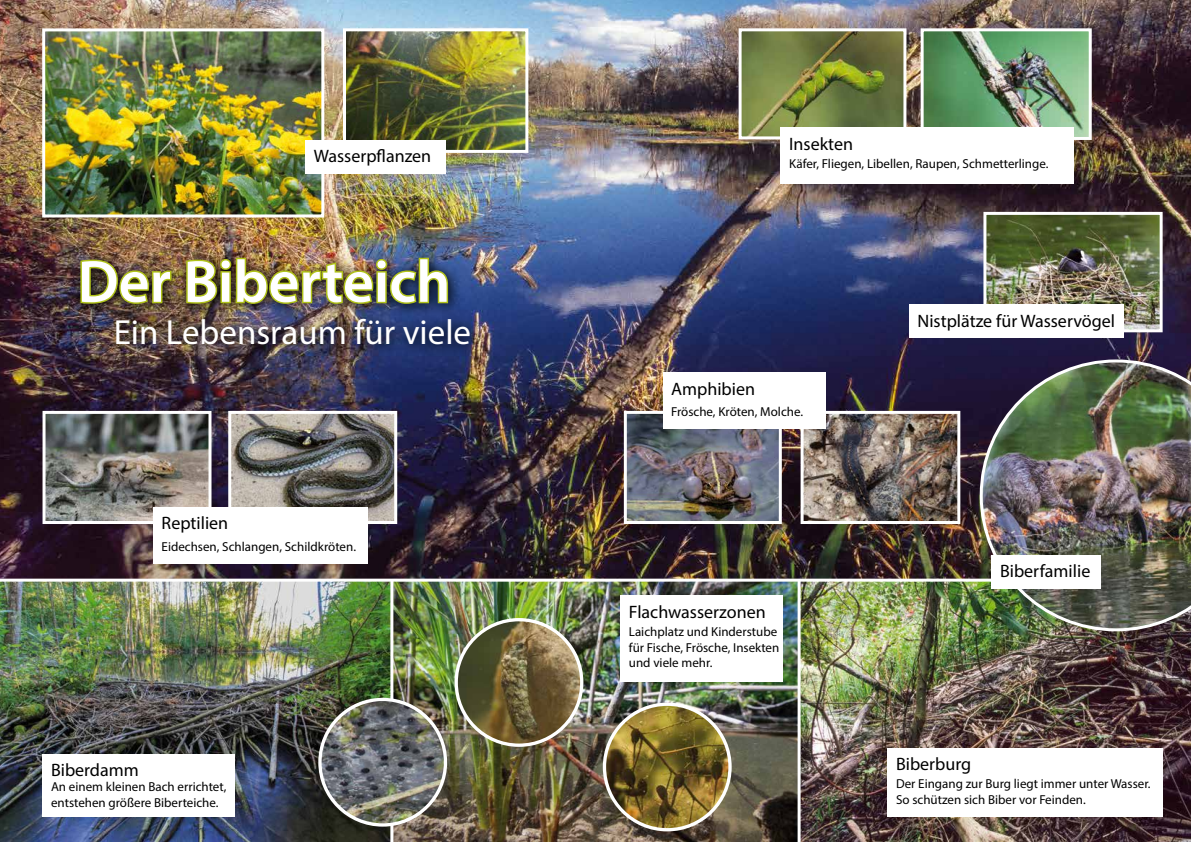
<style>
.page{position:relative;width:1191px;height:842px;background:#fff}
.page>*{position:absolute;margin:0;border:0;box-sizing:border-box;transform-origin:0 0}
.t1{font:600 60px "Myriad Pro";color:#fff}
.t2{font:35px "Myriad Pro";color:#fff}
.t3{font:18px "Myriad Pro";color:#000}
.t4{font:13px/15.6px "Myriad Pro";color:#000}
</style>
<div class="page">
<img style="left:800px;top:582px;width:391px;height:260px">
<img style="left:0;top:582px;width:390px;height:260px">
<img style="left:390px;top:582px;width:408px;height:260px">
<img style="left:0;top:0;width:1191px;height:582px">
<img style="left:70px;top:248px;width:413px;height:110px">
<img style="left:79px;top:258px;width:94px;height:47px">
<img style="left:184px;top:256px;width:265px;height:50px">
<img style="left:628px;top:415px;width:150px;height:105px">
<div style="left:624px;top:411px;width:158px;height:113px;border:3px solid #fff"></div>
<img style="left:742px;top:32px;width:160px;height:103px">
<div style="left:738px;top:28px;width:168px;height:111px;border:3px solid #fff"></div>
<img style="left:46px;top:32px;width:274px;height:181px">
<div style="left:42px;top:28px;width:282px;height:189px;border:3px solid #fff"></div>
<img style="left:347px;top:32px;width:177px;height:117px">
<div style="left:343px;top:28px;width:185px;height:125px;border:3px solid #fff"></div>
<img style="left:987px;top:216px;width:171px;height:112px">
<div style="left:983px;top:212px;width:179px;height:120px;border:3px solid #fff"></div>
<img style="left:47px;top:415px;width:160px;height:105px">
<div style="left:43px;top:411px;width:168px;height:113px;border:3px solid #fff"></div>
<img style="left:232px;top:415px;width:161px;height:105px">
<div style="left:228px;top:411px;width:169px;height:113px;border:3px solid #fff"></div>
<img style="left:924px;top:32px;width:163px;height:104px">
<div style="left:920px;top:28px;width:171px;height:112px;border:3px solid #fff"></div>
<img style="left:804px;top:415px;width:152px;height:105px">
<div style="left:800px;top:411px;width:160px;height:113px;border:3px solid #fff"></div>
<img style="left:320px;top:699px;width:125px;height:126px;border-radius:63px">
<div style="left:318px;top:698px;width:129px;height:129px;border:3px solid #fff;border-radius:50%"></div>
<img style="left:456px;top:620px;width:126px;height:125px;border-radius:63px">
<div style="left:454px;top:618px;width:129px;height:129px;border:3px solid #fff;border-radius:50%"></div>
<img style="left:604px;top:704px;width:126px;height:126px;border-radius:63px">
<div style="left:603px;top:702px;width:128px;height:129px;border:3px solid #fff;border-radius:50%"></div>
<div style="left:780px;top:128px;width:294px;height:56px;background:#fff"></div>
<div style="left:887px;top:748px;width:275px;height:68px;background:#fff"></div>
<div style="left:620px;top:595px;width:163px;height:87px;background:#fff"></div>
<div style="left:662px;top:373px;width:163px;height:56px;background:#fff"></div>
<div style="left:153px;top:507px;width:214px;height:57px;background:#fff"></div>
<div style="left:43px;top:754px;width:192px;height:63px;background:#fff"></div>
<div style="left:909px;top:305px;width:214px;height:33px;background:#fff"></div>
<div style="left:305px;top:140px;width:141px;height:33px;background:#fff"></div>
<img style="left:979px;top:359px;width:212px;height:272px">
<div style="left:991px;top:555px;width:109px;height:33px;background:#fff"></div>
<h3 class="t3" style="left:314px;top:145px;width:119px">Wasserpflanzen</h3>
<h1 class="t1" style="left:78px;top:243px;width:374px">Der Biberteich</h1>
<h2 class="t2" style="left:114px;top:310px;width:359px">Ein Lebensraum für viele</h2>
<h3 class="t3" style="left:162px;top:512px;width:68px">Reptilien</h3>
<p class="t4" style="left:162px;top:539px;width:196px">Eidechsen, Schlangen, Schildkröten.</p>
<h3 class="t3" style="left:51px;top:759px;width:89px">Biberdamm</h3>
<p class="t4" style="left:51px;top:779px;width:177px">An einem kleinen Bach errichtet, entstehen größere Biberteiche.</p>
<h3 class="t3" style="left:789px;top:133px;width:65px">Insekten</h3>
<p class="t4" style="left:789px;top:156px;width:261px">Käfer, Fliegen, Libellen, Raupen, Schmetterlinge.</p>
<h3 class="t3" style="left:671px;top:378px;width:85px">Amphibien</h3>
<p class="t4" style="left:671px;top:404px;width:133px">Frösche, Kröten, Molche.</p>
<h3 class="t3" style="left:629px;top:600px;width:138px">Flachwasserzonen</h3>
<p class="t4" style="left:629px;top:623px;width:152px">Laichplatz und Kinderstube für Fische, Frösche, Insekten und viele mehr.</p>
<h3 class="t3" style="left:917px;top:310px;width:199px">Nistplätze für Wasservögel</h3>
<h3 class="t3" style="left:1000px;top:560px;width:92px">Biberfamilie</h3>
<h3 class="t3" style="left:896px;top:752px;width:77px">Biberburg</h3>
<p class="t4" style="left:896px;top:776px;width:256px">Der Eingang zur Burg liegt immer unter Wasser.<br>So schützen sich Biber vor Feinden.</p>
</div>
